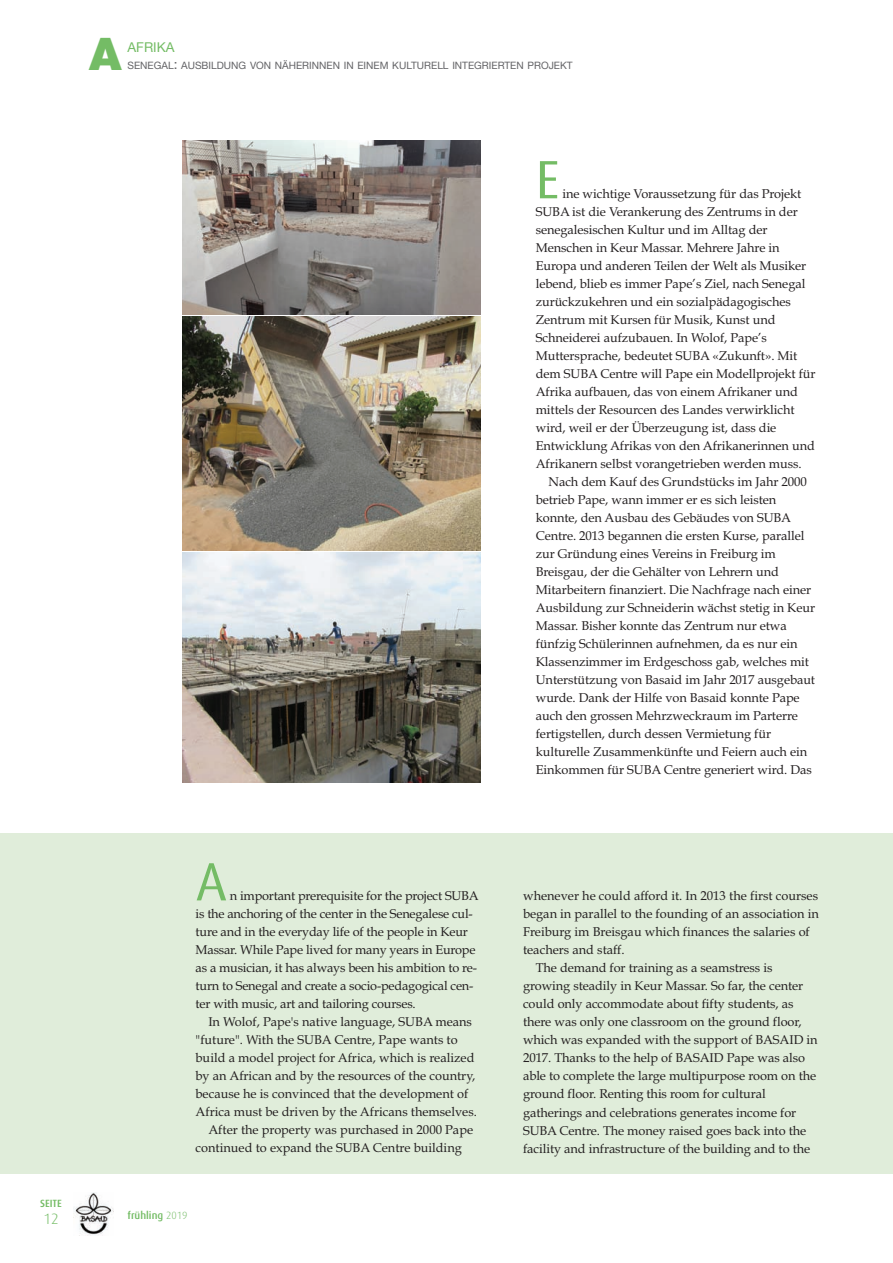
<style>
.page{position:relative;width:893px;height:1263px;background:#fff}
.page>*{position:absolute;margin:0;border:0;box-sizing:border-box;transform-origin:0 0}
.t1{font:54px "Dax";color:#74bc65}
.t2{font:900 45px "Helvetica Neue";color:#74bc65}
.t3{font:300 15px "Dax";color:#74bc65}
.t4{font:13.5px "Helvetica Neue";color:#74bc65}
.t5{font:12.75px/18px "Book Antiqua";letter-spacing:-.005em;color:#231f20}
.t6{font:500 10.5px "Dax";color:#74bc65}
.t7{font:10.2px "Helvetica Neue";color:#636366}
.s1{font-size:13.5px}
.s2{font-weight:300}
</style>
<div class="page">
<img style="left:74px;top:1192px;width:39px;height:43px">
<img style="left:183px;top:140px;width:297px;height:175px">
<img style="left:183px;top:317px;width:297px;height:234px">
<img style="left:183px;top:553px;width:297px;height:229px">
<div style="left:0;top:833px;width:893px;height:341px;background:#e0edda"></div>
<h2 class="t2" style="left:89px;top:38px;width:34px">A</h2>
<p class="t4" style="left:128px;top:40px;width:48px">AFRIKA</p>
<p class="t7" style="left:128px;top:60px;width:447px">SENEGAL<span class="s1">:</span> AUSBILDUNG VON NÄHERINNEN IN EINEM KULTURELL INTEGRIERTEN PROJEKT</p>
<h1 class="t1" style="left:196px;top:863px;width:33px">A</h1>
<p class="t5" style="left:196px;top:888px;width:285px;text-indent:34px">n important prerequisite for the project SUBA is the anchoring of the center in the Senegalese cul&shy;ture and in the everyday life of the people in Keur Massar. While Pape lived for many years in Europe as a musician, it has always been his ambition to re&shy;turn to Senegal and create a socio-pedagogical cen&shy;ter with music, art and tailoring courses.</p>
<p class="t5" style="left:208px;top:1014px;width:265px">In Wolof, Pape's native language, SUBA means</p>
<p class="t5" style="left:196px;top:1032px;width:264px">"future". With the SUBA Centre, Pape wants to</p>
<p class="t5" style="left:196px;top:1050px;width:280px">build a model project for Africa, which is realized</p>
<p class="t5" style="left:196px;top:1068px;width:281px">by an African and by the resources of the country,</p>
<p class="t5" style="left:196px;top:1086px;width:274px">because he is convinced that the development of</p>
<p class="t5" style="left:196px;top:1104px;width:283px">Africa must be driven by the Africans themselves.</p>
<p class="t5" style="left:208px;top:1122px;width:266px">After the property was purchased in 2000 Pape</p>
<p class="t5" style="left:196px;top:1140px;width:268px">continued to expand the SUBA Centre building</p>
<p class="t6" style="left:40px;top:1198px;width:23px">SEITE</p>
<p class="t3" style="left:43px;top:1214px;width:17px">12</p>
<p class="t6" style="left:128px;top:1209px;width:61px">frühling <span class="s2">2019</span></p>
<h1 class="t1" style="left:536px;top:161px;width:25px">E</h1>
<p class="t5" style="left:536px;top:186px;width:281px;text-indent:27px">ine wichtige Voraussetzung für das Projekt SUBA ist die Verankerung des Zentrums in der senegalesischen Kultur und im Alltag der Menschen in Keur Massar. Mehrere Jahre in Europa und anderen Teilen der Welt als Musiker lebend, blieb es immer Pape’s Ziel, nach Senegal zurückzukehren und ein sozialpädagogisches Zentrum mit Kursen für Musik, Kunst und Schneiderei aufzubauen. In Wolof, Pape’s Muttersprache, bedeutet SUBA «Zukunft». Mit dem SUBA Centre will Pape ein Modellprojekt für Afrika aufbauen, das von einem Afrikaner und mittels der Resourcen des Landes verwirklicht wird, weil er der Überzeugung ist, dass die Entwicklung Afrikas von den Afrikanerinnen und Afrikanern selbst vorangetrieben werden muss.</p>
<p class="t5" style="left:536px;top:474px;width:281px;text-indent:13px">Nach dem Kauf des Grundstücks im Jahr 2000 betrieb Pape, wann immer er es sich leisten konnte, den Ausbau des Gebäudes von SUBA Centre. 2013 begannen die ersten Kurse, parallel zur Gründung eines Vereins in Freiburg im Breisgau, der die Gehälter von Lehrern und Mitarbeitern finanziert. Die Nachfrage nach einer Ausbildung zur Schneiderin wächst stetig in Keur Massar. Bisher konnte das Zentrum nur etwa fünfzig Schülerinnen aufnehmen, da es nur ein Klassenzimmer im Erdgeschoss gab, welches mit Unterstützung von Basaid im Jahr 2017 ausgebaut wurde. Dank der Hilfe von Basaid konnte Pape auch den grossen Mehrzweckraum im Parterre fertigstellen, durch dessen Vermietung für kulturelle Zusammenkünfte und Feiern auch ein Einkommen für SUBA Centre generiert wird. Das</p>
<p class="t5" style="left:523px;top:888px;width:297px">whenever he could afford it. In 2013 the first courses</p>
<p class="t5" style="left:523px;top:906px;width:297px">began in parallel to the founding of an association in</p>
<p class="t5" style="left:523px;top:924px;width:288px">Freiburg im Breisgau which finances the salaries of</p>
<p class="t5" style="left:523px;top:942px;width:103px">teachers and staff.</p>
<p class="t5" style="left:536px;top:960px;width:238px">The demand for training as a seamstress is</p>
<p class="t5" style="left:523px;top:978px;width:282px">growing steadily in Keur Massar. So far, the center</p>
<p class="t5" style="left:523px;top:996px;width:272px">could only accommodate about fifty students, as</p>
<p class="t5" style="left:523px;top:1015px;width:280px">there was only one classroom on the ground floor,</p>
<p class="t5" style="left:523px;top:1033px;width:296px">which was expanded with the support of BASAID in</p>
<p class="t5" style="left:523px;top:1051px;width:284px">2017. Thanks to the help of BASAID Pape was also</p>
<p class="t5" style="left:523px;top:1069px;width:295px">able to complete the large multipurpose room on the</p>
<p class="t5" style="left:523px;top:1087px;width:244px">ground floor. Renting this room for cultural</p>
<p class="t5" style="left:523px;top:1105px;width:275px">gatherings and celebrations generates income for</p>
<p class="t5" style="left:523px;top:1123px;width:285px">SUBA Centre. The money raised goes back into the</p>
<p class="t5" style="left:523px;top:1141px;width:289px">facility and infrastructure of the building and to the</p>
</div>
